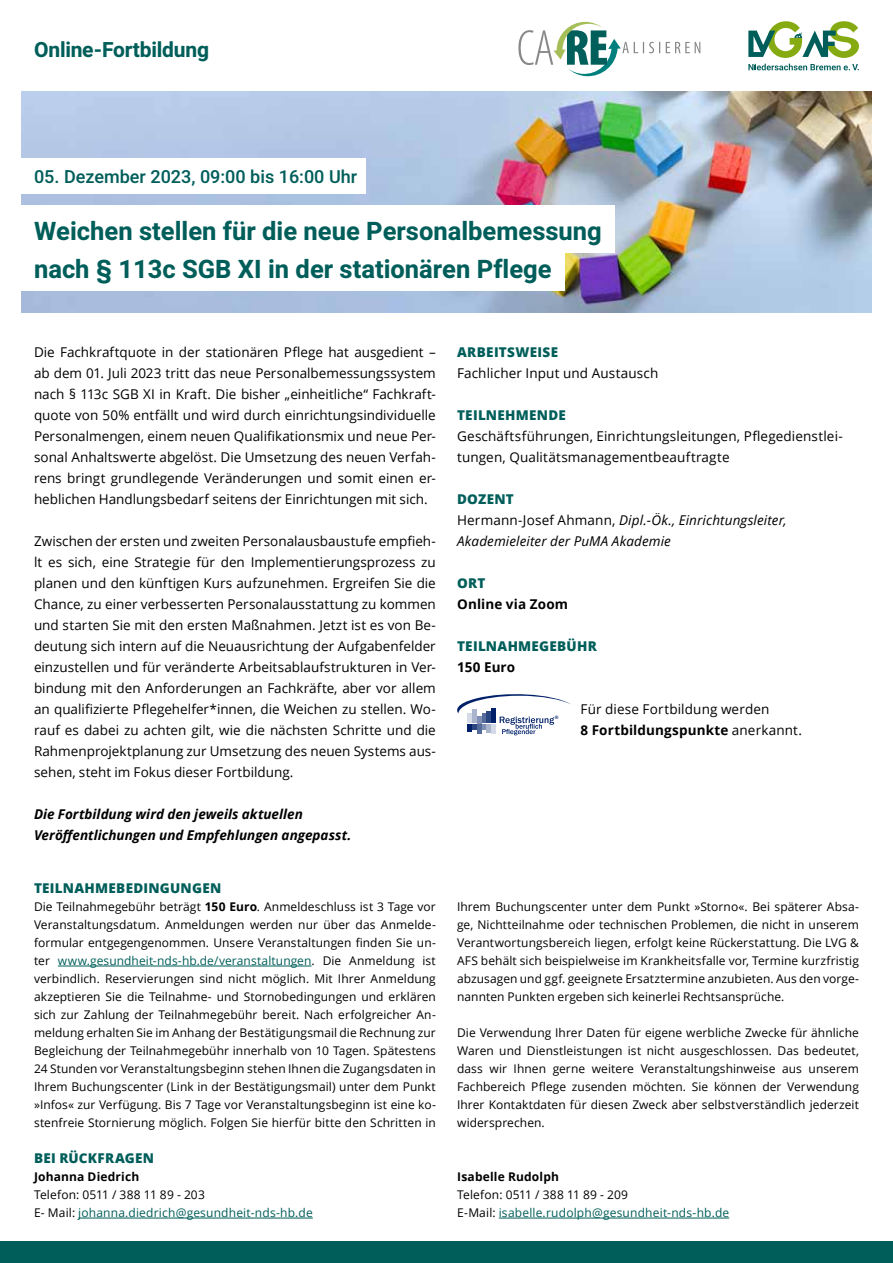
<style>
.page{position:relative;width:893px;height:1263px;background:#fff}
.page>*{position:absolute;margin:0;border:0;box-sizing:border-box;transform-origin:0 0}
.t1{font:700 25.5px "Heebo";color:#005e5a}
.t2{font:700 21px "Heebo";letter-spacing:-.01em;color:#005e5a}
.t3{font:500 18px "Heebo";color:#005e5a}
.t4{font:13.5px/21px "Open Sans";letter-spacing:.01em;color:#000;text-align:justify}
.t5{font:italic 13.5px/21px "Open Sans";letter-spacing:.01em;color:#000}
.t6{font:italic 700 13.5px/21px "Open Sans";color:#000}
.t7{font:800 13.5px "Open Sans";letter-spacing:.02em;color:#005e5a}
.t8{font:700 13.5px "Open Sans";letter-spacing:.01em;color:#000}
.t9{font:12px/18px "Open Sans";letter-spacing:.005em;color:#000;text-align:justify}
.t10{font:12px/18px "Open Sans";letter-spacing:.015em;color:#005e5a}
.t11{font:700 12px "Open Sans";letter-spacing:.015em;color:#000}
.t12{font:500 4.95px "Franklin Gothic";color:#002169}
.s1{font-weight:800;font-style:normal;color:#005e5a}
.s2{font-style:normal}
.s3{font-weight:700}
.s4{color:#005e5a}
.s5{color:#000}
</style>
<div class="page">
<div style="left:0;top:1242px;width:893px;height:21px;background:#005e5a"></div>
<svg style="left:518px;top:22px;width:182px;height:55px"></svg>
<svg style="left:748px;top:21px;width:111px;height:37px"></svg>
<svg style="left:748px;top:64px;width:111px;height:6px"></svg>
<img style="left:21px;top:91px;width:851px;height:221px">
<div style="left:0;top:247px;width:564px;height:44px;background:#fff"></div>
<div style="left:0;top:205px;width:614px;height:48px;background:#fff"></div>
<div style="left:0;top:158px;width:366px;height:36px;background:#fff"></div>
<hr style="left:58px;top:966px;width:254px;height:1px;background:#005e5a">
<hr style="left:78px;top:1218px;width:235px;height:1px;background:#005e5a">
<hr style="left:499px;top:1218px;width:230px;height:1px;background:#005e5a">
<svg style="left:457px;top:694px;width:114px;height:41px"></svg>
<h2 class="t2" style="left:34px;top:35px;width:177px">Online-Fortbildung</h2>
<h3 class="t3" style="left:34px;top:165px;width:325px">05. Dezember 2023, 09:00 bis 16:00 Uhr</h3>
<h1 class="t1" style="left:34px;top:213px;width:569px">Weichen stellen für die neue Personalbemessung</h1>
<h1 class="t1" style="left:34px;top:251px;width:519px">nach § 113c SGB XI in der stationären Pflege</h1>
<p class="t4" style="left:34px;top:341px;width:403px">Die Fachkraftquote in der stationären Pflege hat ausgedient – ab dem 01. Juli 2023 tritt das neue Personalbemessungssystem nach § 113c SGB XI in Kraft. Die bisher „einheitliche“ Fachkraft&shy;quote von 50% entfällt und wird durch einrichtungsindividuelle Personalmengen, einem neuen Qualifikationsmix und neue Per&shy;sonal Anhaltswerte abgelöst. Die Umsetzung des neuen Verfah&shy;rens bringt grundlegende Veränderungen und somit einen er&shy;heblichen Handlungsbedarf seitens der Einrichtungen mit sich.</p>
<p class="t4" style="left:34px;top:530px;width:403px">Zwischen der ersten und zweiten Personalausbaustufe empfieh&shy;lt es sich, eine Strategie für den Implementierungsprozess zu planen und den künftigen Kurs aufzunehmen. Ergreifen Sie die Chance, zu einer verbesserten Personalausstattung zu kommen und starten Sie mit den ersten Maßnahmen. Jetzt ist es von Be&shy;deutung sich intern auf die Neuausrichtung der Aufgabenfelder einzustellen und für veränderte Arbeitsablaufstrukturen in Ver&shy;bindung mit den Anforderungen an Fachkräfte, aber vor allem an qualifizierte Pflegehelfer*innen, die Weichen zu stellen. Wo&shy;rauf es dabei zu achten gilt, wie die nächsten Schritte und die Rahmenprojektplanung zur Umsetzung des neuen Systems aus&shy;sehen, steht im Fokus dieser Fortbildung.</p>
<p class="t6" style="left:34px;top:803px;width:319px">Die Fortbildung wird den jeweils aktuellen<br>Veröffentlichungen und Empfehlungen angepasst.</p>
<p class="t7" style="left:457px;top:342px;width:103px">ARBEITSWEISE</p>
<p class="t4" style="left:457px;top:362px;width:203px">Fachlicher Input und Austausch</p>
<p class="t7" style="left:457px;top:405px;width:110px">TEILNEHMENDE</p>
<p class="t4" style="left:457px;top:425px;width:387px">Geschäftsführungen, Einrichtungsleitungen, Pflegedienstlei&shy;tungen, Qualitätsmanagementbeauftragte</p>
<p class="t5" style="left:457px;top:488px;width:331px"><span class="s1">DOZENT<br></span><span class="s2">Hermann-Josef Ahmann,</span> Dipl.-Ök., Einrichtungsleiter,<br>Akademieleiter der PuMA Akademie</p>
<p class="t7" style="left:457px;top:573px;width:30px">ORT</p>
<p class="t8" style="left:457px;top:595px;width:112px">Online via Zoom</p>
<p class="t7" style="left:457px;top:636px;width:141px">TEILNAHMEGEBÜHR</p>
<p class="t8" style="left:457px;top:658px;width:60px">150 Euro</p>
<p class="t12" style="left:555px;top:714px;width:5px">®</p>
<p class="t4" style="left:581px;top:698px;width:223px">Für diese Fortbildung werden<br><span class="s3">8 Fortbildungspunkte</span> anerkannt.</p>
<p class="t7" style="left:34px;top:878px;width:189px">TEILNAHMEBEDINGUNGEN</p>
<p class="t9" style="left:34px;top:897px;width:403px">Die Teilnahmegebühr beträgt <span class="s3">150 Euro</span>. Anmeldeschluss ist 3 Tage vor Veranstaltungsdatum. Anmeldungen werden nur über das Anmelde&shy;formular entgegengenommen. Unsere Veranstaltungen finden Sie un&shy;ter <span class="s4">www.gesundheit-nds-hb.de/veranstaltungen</span>. Die Anmeldung ist verbindlich. Reservierungen sind nicht möglich. Mit Ihrer Anmeldung akzeptieren Sie die Teilnahme- und Stornobedingungen und erklären sich zur Zahlung der Teilnahmegebühr bereit. Nach erfolgreicher An&shy;meldung erhalten Sie im Anhang der Bestätigungsmail die Rechnung zur Begleichung der Teilnahmegebühr innerhalb von 10 Tagen. Spätestens 24 Stunden vor Veranstaltungsbeginn stehen Ihnen die Zugangsdaten in Ihrem Buchungscenter (Link in der Bestätigungsmail) unter dem Punkt »Infos« zur Verfügung. Bis 7 Tage vor Veranstaltungsbeginn ist eine ko&shy;stenfreie Stornierung möglich. Folgen Sie hierfür bitte den Schritten in</p>
<p class="t9" style="left:457px;top:897px;width:403px">Ihrem Buchungscenter unter dem Punkt »Storno«. Bei späterer Absa&shy;ge, Nichtteilnahme oder technischen Problemen, die nicht in unserem Verantwortungsbereich liegen, erfolgt keine Rückerstattung. Die LVG &amp; AFS behält sich beispielweise im Krankheitsfalle vor, Termine kurzfristig abzusagen und ggf. geeignete Ersatztermine anzubieten. Aus den vorge&shy;nannten Punkten ergeben sich keinerlei Rechtsansprüche.</p>
<p class="t9" style="left:457px;top:1023px;width:403px">Die Verwendung Ihrer Daten für eigene werbliche Zwecke für ähnliche Waren und Dienstleistungen ist nicht ausgeschlossen. Das bedeutet, dass wir Ihnen gerne weitere Veranstaltungshinweise aus unserem Fachbereich Pflege zusenden möchten. Sie können der Verwendung Ihrer Kontaktdaten für diesen Zweck aber selbstverständlich jederzeit widersprechen.</p>
<p class="t7" style="left:34px;top:1148px;width:122px">BEI RÜCKFRAGEN</p>
<p class="t11" style="left:34px;top:1168px;width:107px">Johanna Diedrich</p>
<p class="t10" style="left:34px;top:1185px;width:280px"><span class="s5">Telefon: 0511 / 388 11 89 - 203<br>E- Mail:</span> johanna.diedrich@gesundheit-nds-hb.de</p>
<p class="t11" style="left:457px;top:1168px;width:103px">Isabelle Rudolph</p>
<p class="t10" style="left:457px;top:1185px;width:274px"><span class="s5">Telefon: 0511 / 388 11 89 - 209<br>E-Mail:</span> isabelle.rudolph@gesundheit-nds-hb.de</p>
</div>
